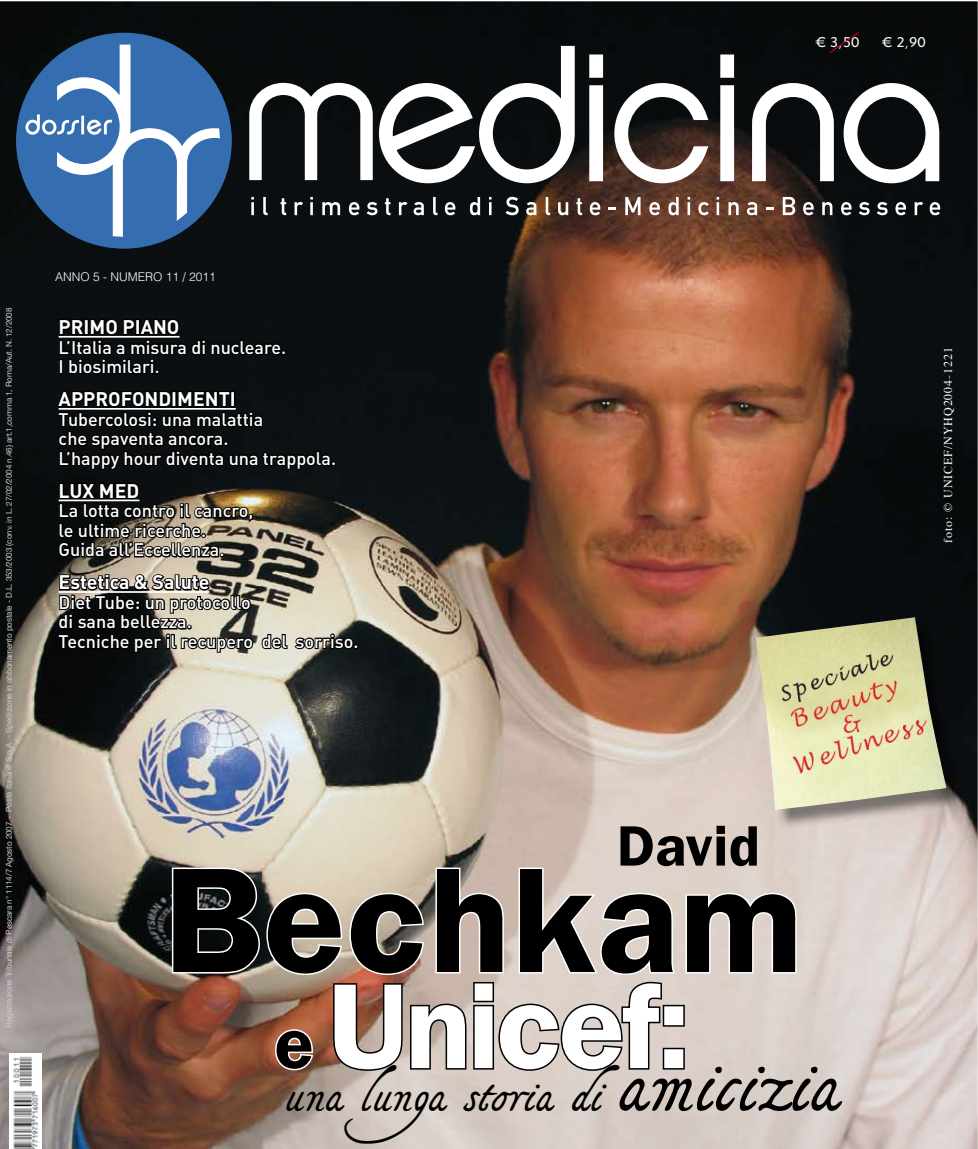
<style>
.page{position:relative;width:978px;height:1149px;background:#fff}
.page>*{position:absolute;margin:0;border:0;box-sizing:border-box;transform-origin:0 0}
.t1{font:600 150px "Franklin Gothic";letter-spacing:.01em;color:#000}
.t2{font:600 121.5px "Franklin Gothic";letter-spacing:-.025em;color:#fff}
.t3{font:600 57.15px "Franklin Gothic";letter-spacing:.01em;color:#000}
.t4{font:45px "Tagettes";letter-spacing:.01em;color:#000}
.t5{font:700 19.5px "DIN";color:#fff}
.t6{font:18px/19.5px "DIN Medium Alternate";color:#fff}
.t7{font:15.3px "Citroen";color:#fff}
.t8{font:12px "Times";letter-spacing:.075em;color:#fff}
.t9{font:300 12px "Helvetica";color:#fff}
.t10{font:8.1px "Helvetica Neue";letter-spacing:-.01em;color:#cbcdce}
.s1{font-size:16.5px}
.s2{font-size:72px;color:#000}
.s3{font-size:75px}
</style>
<div class="page">
<img style="left:0;top:1px;width:978px;height:1147px">
<img style="left:10px;top:1052px;width:32px;height:96px">
<svg style="left:829px;top:31px;width:31px;height:23px"></svg>
<div style="left:16px;top:33px;width:216px;height:215px;border:7px solid #346eb0;border-radius:50%"></div>
<svg style="left:24px;top:42px;width:198px;height:197px;background:#4d78a8"></svg>
<svg style="left:246px;top:42px;width:332px;height:145px"></svg>
<svg style="left:586px;top:51px;width:152px;height:136px"></svg>
<svg style="left:748px;top:79px;width:195px;height:108px"></svg>
<svg style="left:251px;top:197px;width:3px;height:18px"></svg>
<svg style="left:263px;top:197px;width:5px;height:18px"></svg>
<svg style="left:280px;top:198px;width:6px;height:17px"></svg>
<svg style="left:295px;top:202px;width:8px;height:13px"></svg>
<svg style="left:310px;top:197px;width:3px;height:18px"></svg>
<svg style="left:322px;top:202px;width:18px;height:13px"></svg>
<svg style="left:349px;top:202px;width:10px;height:13px"></svg>
<svg style="left:367px;top:202px;width:10px;height:13px"></svg>
<svg style="left:385px;top:198px;width:6px;height:17px"></svg>
<svg style="left:399px;top:202px;width:8px;height:13px"></svg>
<svg style="left:414px;top:202px;width:10px;height:13px"></svg>
<svg style="left:433px;top:197px;width:4px;height:18px"></svg>
<svg style="left:445px;top:202px;width:10px;height:13px"></svg>
<svg style="left:470px;top:197px;width:10px;height:18px"></svg>
<svg style="left:489px;top:197px;width:3px;height:18px"></svg>
<svg style="left:506px;top:197px;width:13px;height:18px"></svg>
<svg style="left:526px;top:202px;width:10px;height:13px"></svg>
<svg style="left:546px;top:197px;width:4px;height:18px"></svg>
<svg style="left:558px;top:202px;width:10px;height:13px"></svg>
<svg style="left:576px;top:198px;width:6px;height:17px"></svg>
<svg style="left:590px;top:202px;width:10px;height:13px"></svg>
<svg style="left:609px;top:207px;width:7px;height:2px"></svg>
<svg style="left:625px;top:197px;width:16px;height:18px"></svg>
<svg style="left:649px;top:202px;width:11px;height:13px"></svg>
<svg style="left:668px;top:197px;width:11px;height:18px"></svg>
<svg style="left:688px;top:197px;width:2px;height:18px"></svg>
<svg style="left:698px;top:202px;width:11px;height:13px"></svg>
<svg style="left:717px;top:197px;width:2px;height:18px"></svg>
<svg style="left:728px;top:202px;width:11px;height:13px"></svg>
<svg style="left:747px;top:202px;width:10px;height:13px"></svg>
<svg style="left:766px;top:207px;width:8px;height:2px"></svg>
<svg style="left:783px;top:197px;width:12px;height:18px"></svg>
<svg style="left:803px;top:202px;width:11px;height:13px"></svg>
<svg style="left:822px;top:202px;width:10px;height:13px"></svg>
<svg style="left:841px;top:202px;width:11px;height:13px"></svg>
<svg style="left:859px;top:202px;width:11px;height:13px"></svg>
<svg style="left:877px;top:202px;width:11px;height:13px"></svg>
<svg style="left:895px;top:202px;width:11px;height:13px"></svg>
<svg style="left:915px;top:202px;width:8px;height:13px"></svg>
<svg style="left:930px;top:202px;width:10px;height:13px"></svg>
<svg style="left:170px;top:864px;width:628px;height:207px;background:#b7a59b"></svg>
<img style="left:758px;top:618px;width:206px;height:209px">
<img style="left:756px;top:617px;width:195px;height:192px">
<svg style="left:58px;top:316px;width:228px;height:60px;background:#0a0d0f"></svg>
<svg style="left:56px;top:388px;width:280px;height:82px;background:#0a0d0f"></svg>
<svg style="left:57px;top:480px;width:198px;height:79px;background:#38342c"></svg>
<svg style="left:57px;top:573px;width:301px;height:80px;background:#69665c"></svg>
<svg style="left:972px;top:1px;width:6px;height:7px"></svg>
<p class="t7" style="left:816px;top:32px;width:45px">€ 3,50</p>
<p class="t7" style="left:882px;top:32px;width:45px">€ 2,90</p>
<p class="t10" style="left:4px;top:1027px;width:721px;rotate:-90deg">Registrazione Tribunale di Pescara n° 1114/7 Agosto 2007 - Poste Italiane S.p.A. - Spedizione in abbonamento postale - D.L. 353/2003 (conv. in L. 27/02/2004 n.46) art.1,comma 1, Roma/Aut. N. 12/2008</p>
<p class="t9" style="left:55px;top:269px;width:162px">ANNO 5 - NUMERO 11 / 2011</p>
<p class="t5" style="left:59px;top:314px;width:122px">PRIMO PIANO</p>
<p class="t6" style="left:59px;top:337px;width:229px">L’Italia a misura di nucleare.<br>I biosimilari<span class="s1">.</span></p>
<p class="t5" style="left:59px;top:386px;width:179px">APPROFONDIMENTI</p>
<p class="t6" style="left:59px;top:409px;width:279px">Tubercolosi: una malattia<br>che spaventa ancora.<br>L’happy hour diventa una trappola.</p>
<p class="t5" style="left:59px;top:478px;width:82px">LUX MED</p>
<p class="t6" style="left:59px;top:500px;width:196px">La lotta contro il cancro, le ultime ricerche.<br>Guida all’Eccellenza.</p>
<p class="t5" style="left:59px;top:569px;width:152px">Estetica &amp; Salute</p>
<p class="t6" style="left:59px;top:592px;width:301px">Diet Tube: un protocollo<br>di sana bellezza.<br>Tecniche per il recupero del sorriso.</p>
<h3 class="t3" style="left:617px;top:811px;width:144px">David</h3>
<h1 class="t1" style="left:164px;top:831px;width:640px">Bechkam</h1>
<h2 class="t2" style="left:275px;top:954px;width:418px"><span class="s2">e</span> Unicef:</h2>
<h3 class="t4" style="left:288px;top:1068px;width:557px">una lunga storia di <span class="s3">amicizia</span></h3>
<p class="t8" style="left:940px;top:542px;width:197px;rotate:-90deg">foto: © UNICEF/NYHQ2004-1221</p>
</div>
